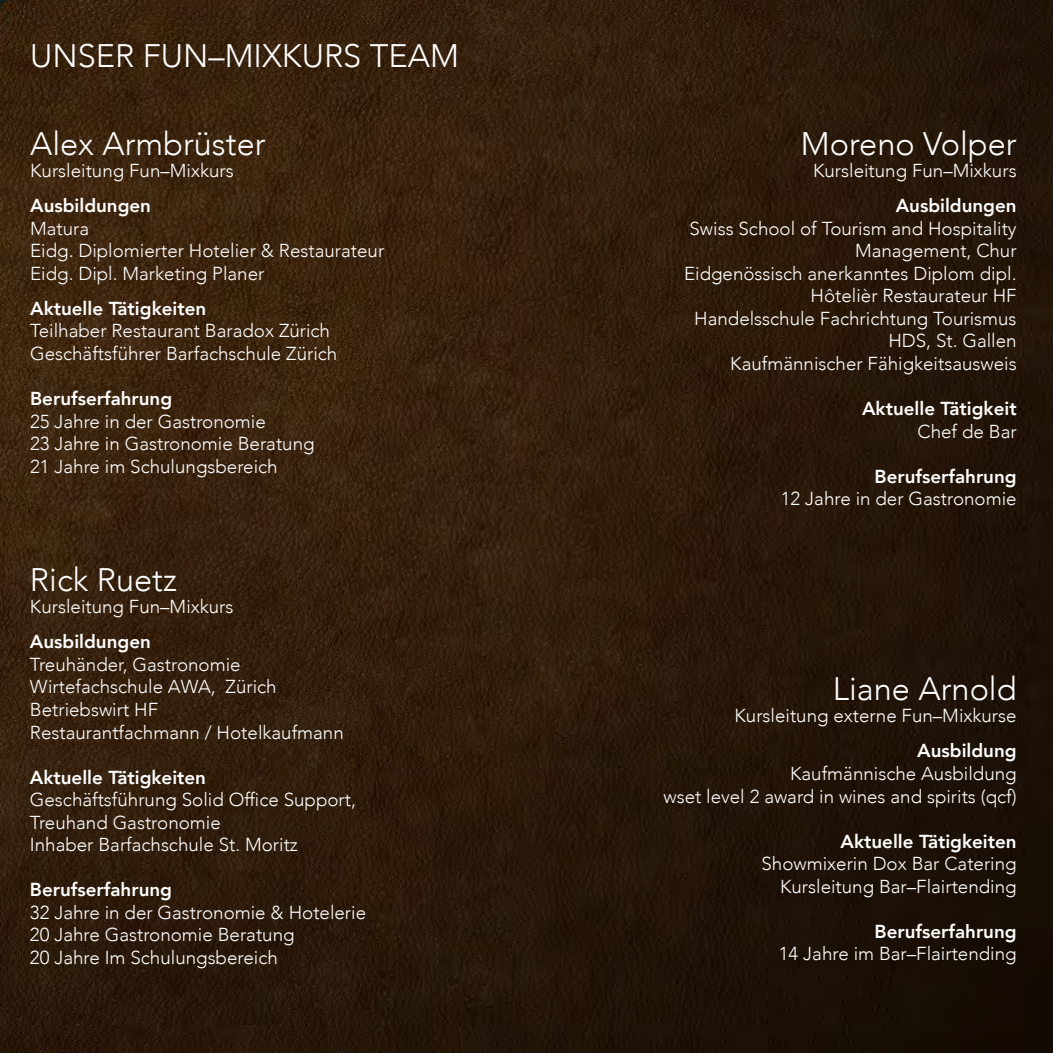
<style>
.page{position:relative;width:1053px;height:1053px;background:#fff}
.page>*{position:absolute;margin:0;border:0;box-sizing:border-box;transform-origin:0 0}
.t1{font:300 32.5px "Avenir";color:#fff}
.t2{font:300 18.75px/22.5px "Avenir";color:#fff}
.t3{font:800 18.75px "Avenir";color:#fff}
</style>
<div class="page">
<img style="left:0;top:0;width:1052px;height:1052px">
<h1 class="t1" style="left:30px;top:37px;width:430px">UNSER FUN–MIXKURS TEAM</h1>
<h1 class="t1" style="left:30px;top:124px;width:237px">Alex Armbrüster</h1>
<p class="t2" style="left:30px;top:160px;width:205px">Kursleitung Fun–Mixkurs</p>
<p class="t3" style="left:30px;top:191px;width:122px">Ausbildungen</p>
<p class="t2" style="left:30px;top:217px;width:355px">Matura<br>Eidg. Diplomierter Hotelier &amp; Restaurateur<br>Eidg. Dipl. Marketing Planer</p>
<p class="t3" style="left:30px;top:294px;width:177px">Aktuelle Tätigkeiten</p>
<p class="t2" style="left:30px;top:320px;width:309px">Teilhaber Restaurant Baradox Zürich<br>Geschäftsführer Barfachschule Zürich</p>
<p class="t3" style="left:30px;top:384px;width:144px">Berufserfahrung</p>
<p class="t2" style="left:30px;top:410px;width:286px">25 Jahre in der Gastronomie<br>23 Jahre in Gastronomie Beratung<br>21 Jahre im Schulungsbereich</p>
<h1 class="t1" style="left:30px;top:560px;width:148px">Rick Ruetz</h1>
<p class="t2" style="left:30px;top:595px;width:205px">Kursleitung Fun–Mixkurs</p>
<p class="t3" style="left:30px;top:627px;width:122px">Ausbildungen</p>
<p class="t2" style="left:30px;top:653px;width:315px">Treuhänder, Gastronomie<br>Wirtefachschule AWA, Zürich<br>Betriebswirt HF<br>Restaurantfachmann / Hotelkaufmann</p>
<p class="t3" style="left:30px;top:762px;width:177px">Aktuelle Tätigkeiten</p>
<p class="t2" style="left:30px;top:788px;width:327px">Geschäftsführung Solid Office Support,<br>Treuhand Gastronomie<br>Inhaber Barfachschule St. Moritz</p>
<p class="t3" style="left:30px;top:874px;width:144px">Berufserfahrung</p>
<p class="t2" style="left:30px;top:900px;width:338px">32 Jahre in der Gastronomie &amp; Hotelerie<br>20 Jahre Gastronomie Beratung<br>20 Jahre Im Schulungsbereich</p>
<h1 class="t1" style="left:800px;top:124px;width:217px">Moreno Volper</h1>
<p class="t2" style="left:813px;top:160px;width:205px">Kursleitung Fun–Mixkurs</p>
<p class="t3" style="left:895px;top:191px;width:122px">Ausbildungen</p>
<p class="t2" style="left:684px;top:217px;width:334px;text-align:right">Swiss School of Tourism and Hospitality<br>Management, Chur<br>Eidgenössisch anerkanntes Diplom dipl.<br>Hôtelièr Restaurateur HF<br>Handelsschule Fachrichtung Tourismus<br>HDS, St. Gallen<br>Kaufmännischer Fähigkeitsausweis</p>
<p class="t3" style="left:862px;top:394px;width:156px">Aktuelle Tätigkeit</p>
<p class="t2" style="left:917px;top:420px;width:101px">Chef de Bar</p>
<p class="t3" style="left:874px;top:461px;width:144px">Berufserfahrung</p>
<p class="t2" style="left:780px;top:487px;width:237px">12 Jahre in der Gastronomie</p>
<h1 class="t1" style="left:832px;top:669px;width:185px">Liane Arnold</h1>
<p class="t2" style="left:734px;top:704px;width:283px">Kursleitung externe Fun–Mixkurse</p>
<p class="t3" style="left:917px;top:736px;width:101px">Ausbildung</p>
<p class="t2" style="left:663px;top:762px;width:354px;text-align:right">Kaufmännische Ausbildung<br>wset level 2 award in wines and spirits (qcf)</p>
<p class="t3" style="left:840px;top:826px;width:177px">Aktuelle Tätigkeiten</p>
<p class="t2" style="left:761px;top:852px;width:256px;text-align:right">Showmixerin Dox Bar Catering<br>Kursleitung Bar–Flairtending</p>
<p class="t3" style="left:874px;top:916px;width:144px">Berufserfahrung</p>
<p class="t2" style="left:778px;top:942px;width:239px">14 Jahre im Bar–Flairtending</p>
</div>
